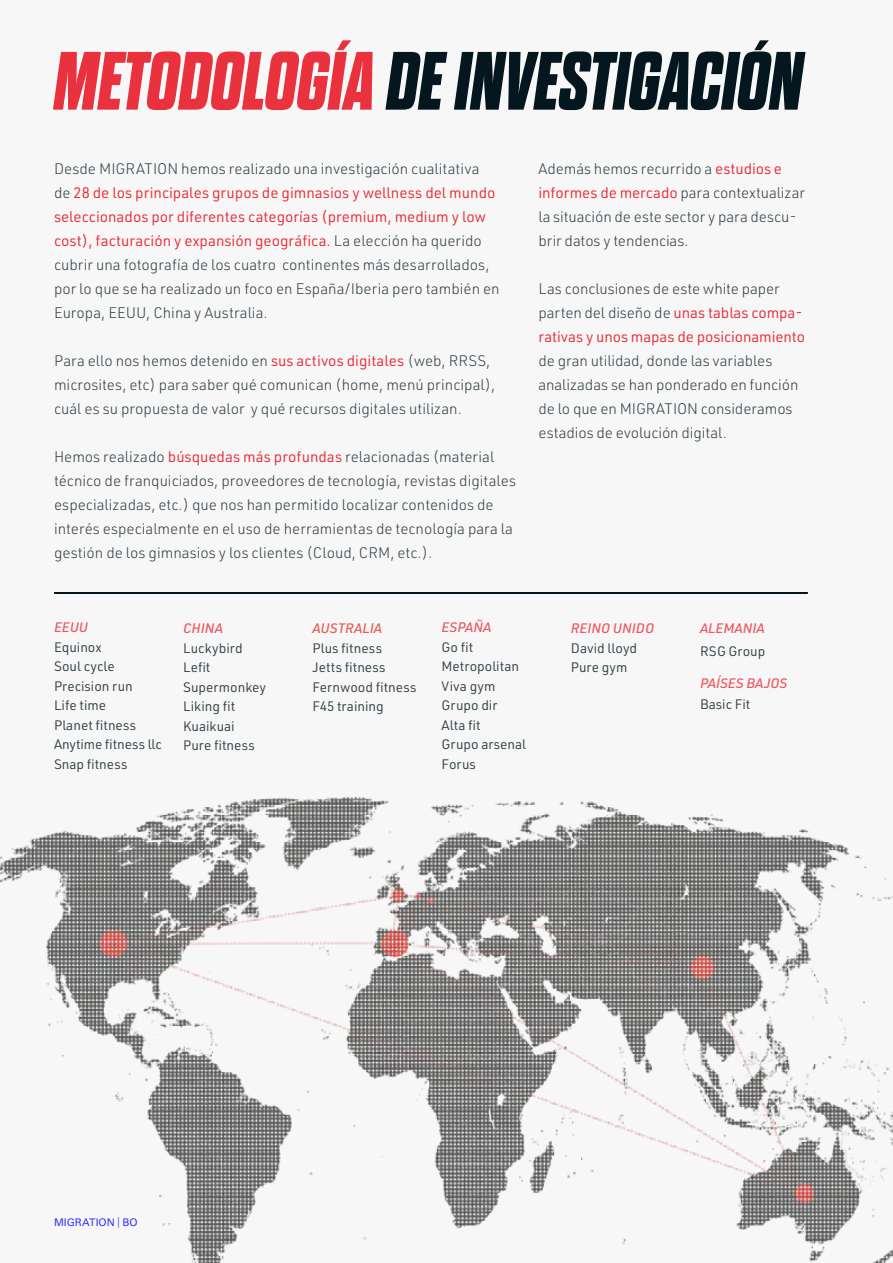
<style>
.page{position:relative;width:893px;height:1263px;background:#f7f7f7}
.page>*{position:absolute;margin:0;border:0;box-sizing:border-box;transform-origin:0 0}
.t1{font:italic 700 expanded 82.5px "Dharma Gothic E";color:#05171e}
.t2{font:300 15px/24px "URWDIN";color:#37454b}
.t3{font:15px/24px "URWDIN";letter-spacing:-.005em;color:#e9323d}
.t4{font:13.5px/19.5px "URWDIN";color:#05171e}
.t5{font:italic 500 13.5px "URWDIN";color:#e9323d}
.t6{font:italic 500 13.5px "URWDIN";color:#e33729}
.t7{font:10.5px "Univers LT Std";color:#33f}
.s1{color:#e9323d}
.s2{font-weight:400;color:#e9323d}
.s3{font-weight:300;color:#37454b}
.s4{font-weight:300}
</style>
<div class="page">
<img style="left:0;top:797px;width:893px;height:466px">
<svg style="left:54px;top:592px;width:754px;height:1px"></svg>
<h1 class="t1" style="left:54px;top:38px;width:750px"><span class="s1">METODOLOGÍA</span> DE INVESTIGACIÓN</h1>
<p class="t2" style="left:54px;top:156px;width:447px">Desde MIGRATION hemos realizado una investigación cualitativa de <span class="s2">28 de los principales grupos de gimnasios y wellness del mundo seleccionados por diferentes categorías (premium, medium y low cost), facturación y expansión geográfica.</span> La elección ha querido cubrir una fotografía de los cuatro continentes más desarrollados, por lo que se ha realizado un foco en España/Iberia pero también en Europa, EEUU, China y Australia.</p>
<p class="t2" style="left:54px;top:348px;width:443px">Para ello nos hemos detenido en <span class="s2">sus activos digitales</span> (web, RRSS, microsites, etc) para saber qué comunican (home, menú principal), cuál es su propuesta de valor y qué recursos digitales utilizan.</p>
<p class="t2" style="left:54px;top:444px;width:464px">Hemos realizado <span class="s2">búsquedas más profundas</span> relacionadas (material técnico de franquiciados, proveedores de tecnología, revistas digitales especializadas, etc.) que nos han permitido localizar contenidos de interés especialmente en el uso de herramientas de tecnología para la gestión de los gimnasios y los clientes (Cloud, CRM, etc.).</p>
<p class="t2" style="left:538px;top:156px;width:268px">Además hemos recurrido a <span class="s2">estudios e informes de mercado</span> para contextualizar la situación de este sector y para descu&shy;brir datos y tendencias.</p>
<p class="t3" style="left:538px;top:276px;width:268px"><span class="s3">Las conclusiones de este white paper parten del diseño de</span> unas tablas compa&shy;rativas y unos mapas de posicionamiento</p>
<p class="t2" style="left:538px;top:348px;width:261px">de gran utilidad, donde las variables analizadas se han ponderado en función de lo que en MIGRATION consideramos estadios de evolución digital.</p>
<p class="t5" style="left:54px;top:618px;width:36px">EEUU</p>
<p class="t4" style="left:54px;top:637px;width:109px">Equinox<br>Soul cycle<br>Precision run<br>Life time<br>Planet fitness<br>Anytime fitness llc<br>Snap fitness</p>
<p class="t5" style="left:183px;top:620px;width:41px">CHINA</p>
<p class="t4" style="left:183px;top:638px;width:84px">Luckybird<br>Lefit<br>Supermonkey<br>Liking fit<br>Kuaikuai<br>Pure fitness</p>
<p class="t6" style="left:312px;top:619px;width:71px">AUSTRALIA</p>
<p class="t4" style="left:312px;top:638px;width:106px">Plus fitness<br>Jetts fitness<br>Fernwood fitness<br>F45 training</p>
<p class="t5" style="left:442px;top:618px;width:51px">ESPAÑA</p>
<p class="t4" style="left:442px;top:637px;width:86px">Go fit<br>Metropolitan<br>Viva gym<br>Grupo dir<br>Alta fit<br>Grupo arsenal<br>Forus</p>
<p class="t5" style="left:571px;top:619px;width:85px">REINO UNIDO</p>
<p class="t4" style="left:571px;top:638px;width:68px">David lloyd<br>Pure gym</p>
<p class="t5" style="left:700px;top:619px;width:66px">ALEMANIA</p>
<p class="t4" style="left:700px;top:641px;width:67px">RSG Group</p>
<p class="t5" style="left:700px;top:674px;width:89px">PAÍSES BAJOS</p>
<p class="t4" style="left:700px;top:694px;width:52px">Basic Fit</p>
<p class="t7" style="left:54px;top:1216px;width:85px">MIGRATION <span class="s4">|</span> BO</p>
</div>
